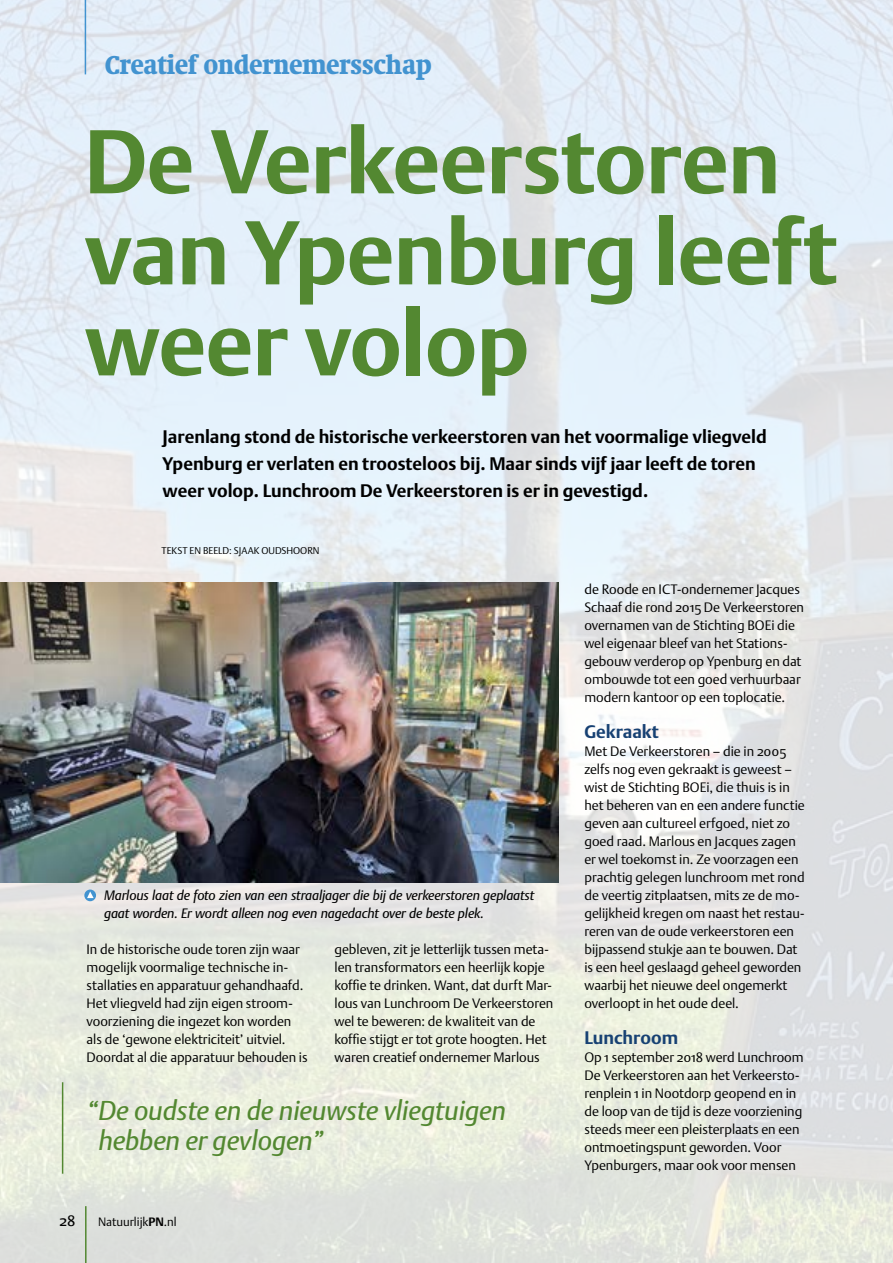
<style>
.page{position:relative;width:893px;height:1263px;background:#fff}
.page>*{position:absolute;margin:0;border:0;box-sizing:border-box;transform-origin:0 0}
.t1{font:700 89.25px/91.1px "DTL Argo ST";letter-spacing:-.01em;color:#538831}
.t2{font:italic 27px/30px "DTL Argo ST";letter-spacing:-.005em;color:#538831}
.t3{font:27px "Swift Kompakt";color:#4293d0}
.t4{font:700 18px/27px "DTL Argo T";color:#000}
.t5{font:700 18px "DTL Argo T";color:#174173}
.t6{font:15px "DTL Argo ST";color:#000}
.t7{font:13.5px/18px "DTL Argo ST Light";color:#000}
.t8{font:italic 13.5px/18px "DTL Argo T";letter-spacing:-.01em;color:#000}
.t9{font:12px "DTL Argo T Light";color:#000}
.t10{font:9.75px "DTL Argo ST Light";color:#000}
.s1{font-family:"DTL Argo ST";font-weight:700}
.s2{font-family:"DTL Argo ST Light"}
</style>
<div class="page">
<img style="left:0;top:0;width:893px;height:1263px">
<hr style="left:85px;top:0;width:1px;height:74px;background:#4293d0">
<hr style="left:85px;top:1206px;width:2px;height:57px;background:#538831">
<img style="left:0;top:583px;width:558px;height:299px">
<svg style="left:84px;top:889px;width:12px;height:12px"></svg>
<svg style="left:87px;top:891px;width:7px;height:7px"></svg>
<hr style="left:62px;top:1082px;width:1px;height:92px;background:#538831">
<h2 class="t3" style="left:105px;top:50px;width:328px">Creatief ondernemersschap</h2>
<h1 class="t1" style="left:84px;top:116px;width:755px">De Verkeerstoren van Ypenburg leeft weer volop</h1>
<h3 class="t4" style="left:163px;top:423px;width:606px">Jarenlang stond de historische verkeerstoren van het voormalige vliegveld<br>Ypenburg er verlaten en troosteloos bij. Maar sinds vijf jaar leeft de toren weer volop. Lunchroom De Verkeerstoren is er in gevestigd.</h3>
<p class="t10" style="left:162px;top:544px;width:160px">TEKST EN BEELD: SJAAK OUDSHOORN</p>
<p class="t8" style="left:104px;top:886px;width:432px">Marlous laat de foto zien van een straaljager die bij de verkeerstoren geplaatst gaat worden. Er wordt alleen nog even nagedacht over de beste plek.</p>
<p class="t7" style="left:87px;top:940px;width:223px">In de historische oude toren zijn waar mogelijk voormalige technische in&shy;stallaties en apparatuur gehandhaafd.<br>Het vliegveld had zijn eigen stroom&shy;voorziening die ingezet kon worden als de ‘gewone elektriciteit’ uitviel.<br>Doordat al die apparatuur behouden is</p>
<p class="t7" style="left:334px;top:940px;width:220px">gebleven, zit je letterlijk tussen meta&shy;len transformators een heerlijk kopje koffie te drinken. Want, dat durft Mar&shy;lous van Lunchroom De Verkeerstoren wel te beweren: de kwaliteit van de koffie stijgt er tot grote hoogten. Het waren creatief ondernemer Marlous</p>
<h2 class="t2" style="left:98px;top:1095px;width:409px;text-indent:-12px">“De oudste en de nieuwste vliegtuigen hebben er gevlogen”</h2>
<p class="t6" style="left:60px;top:1212px;width:17px">28</p>
<p class="t9" style="left:98px;top:1214px;width:80px">Natuurlijk<span class="s1">PN</span><span class="s2">.nl</span></p>
<p class="t7" style="left:584px;top:580px;width:221px">de Roode en ICT-ondernemer Jacques Schaaf die rond 2015 De Verkeerstoren overnamen van de Stichting BOEi die wel eigenaar bleef van het Stations&shy;gebouw verderop op Ypenburg en dat ombouwde tot een goed verhuurbaar modern kantoor op een toplocatie.</p>
<h3 class="t5" style="left:584px;top:721px;width:76px">Gekraakt</h3>
<p class="t7" style="left:584px;top:742px;width:222px">Met De Verkeerstoren – die in 2005 zelfs nog even gekraakt is geweest – wist de Stichting BOEi, die thuis is in het beheren van en een andere functie geven aan cultureel erfgoed, niet zo goed raad. Marlous en Jacques zagen er wel toekomst in. Ze voorzagen een prachtig gelegen lunchroom met rond de veertig zitplaatsen, mits ze de mo&shy;gelijkheid kregen om naast het restau&shy;reren van de oude verkeerstoren een bijpassend stukje aan te bouwen. Dat is een heel geslaagd geheel geworden waarbij het nieuwe deel ongemerkt overloopt in het oude deel.</p>
<h3 class="t5" style="left:584px;top:1027px;width:95px">Lunchroom</h3>
<p class="t7" style="left:584px;top:1048px;width:221px">Op 1 september 2018 werd Lunchroom De Verkeerstoren aan het Verkeersto&shy;renplein 1 in Nootdorp geopend en in de loop van de tijd is deze voorziening steeds meer een pleisterplaats en een ontmoetingspunt geworden. Voor Ypenburgers, maar ook voor mensen</p>
</div>
